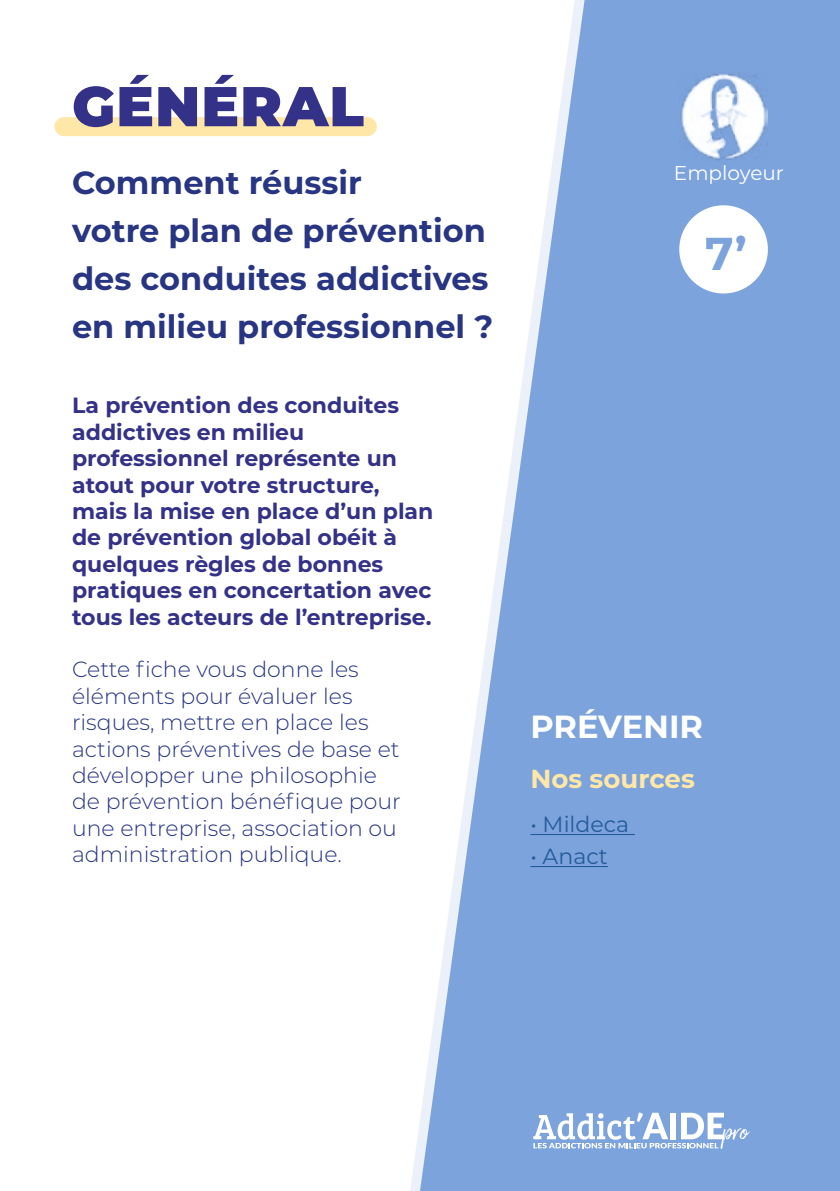
<style>
.page{position:relative;width:840px;height:1191px;background:#fff}
.page>*{position:absolute;margin:0;border:0;box-sizing:border-box;transform-origin:0 0}
.t1{font:900 56px "Montserrat";letter-spacing:.02em;color:#343188}
.t2{font:700 46px "Montserrat";color:#7ca3dc}
.t3{font:700 32px/48px "Montserrat";color:#283583}
.t4{font:700 32px "Montserrat";color:#fff}
.t5{font:700 26px "Montserrat";color:#ffe7a7}
.t6{font:700 22px/26.4px "Montserrat";color:#343188}
.t7{font:300 22px/26.4px "Montserrat";color:#283583}
.t8{font:22px "Montserrat";color:#265b9b}
.t9{font:20px "Montserrat";color:#fff}
</style>
<div class="page">
<div style="left:54px;top:117px;width:322px;height:19px;background:#ffe7a7;border-radius:9px"></div>
<svg style="left:420px;top:0;width:419px;height:1191px;fill:#7ca3dc"></svg>
<hr style="left:530px;top:834px;width:104px;height:1px;background:#265b9b">
<hr style="left:530px;top:866px;width:77px;height:1px;background:#265b9b">
<div style="left:678px;top:205px;width:89px;height:88px;background:#fff;border-radius:50%"></div>
<svg style="left:533px;top:1112px;width:216px;height:37px"></svg>
<img style="left:678px;top:72px;width:89px;height:88px">
<h1 class="t1" style="left:72px;top:74px;width:293px">GÉNÉRAL</h1>
<h3 class="t3" style="left:72px;top:159px;width:422px">Comment réussir<br>votre plan de prévention des conduites addictives en milieu professionnel ?</h3>
<p class="t6" style="left:72px;top:392px;width:362px">La prévention des conduites addictives en milieu professionnel représente un atout pour votre structure, mais la mise en place d’un plan de prévention global obéit à quelques règles de bonnes pratiques en concertation avec tous les acteurs de l’entreprise.</p>
<p class="t7" style="left:72px;top:657px;width:330px">Cette fiche vous donne les éléments pour évaluer les risques, mettre en place les actions préventives de base et développer une philosophie de prévention bénéfique pour une entreprise, association ou administration publique.</p>
<p class="t9" style="left:673px;top:165px;width:111px">Employeur</p>
<h2 class="t2" style="left:705px;top:229px;width:43px">7’</h2>
<h3 class="t4" style="left:530px;top:709px;width:174px">PRÉVENIR</h3>
<p class="t5" style="left:530px;top:764px;width:166px">Nos sources</p>
<p class="t8" style="left:530px;top:816px;width:100px">• Mildeca</p>
<p class="t8" style="left:530px;top:848px;width:79px">• Anact</p>
</div>
